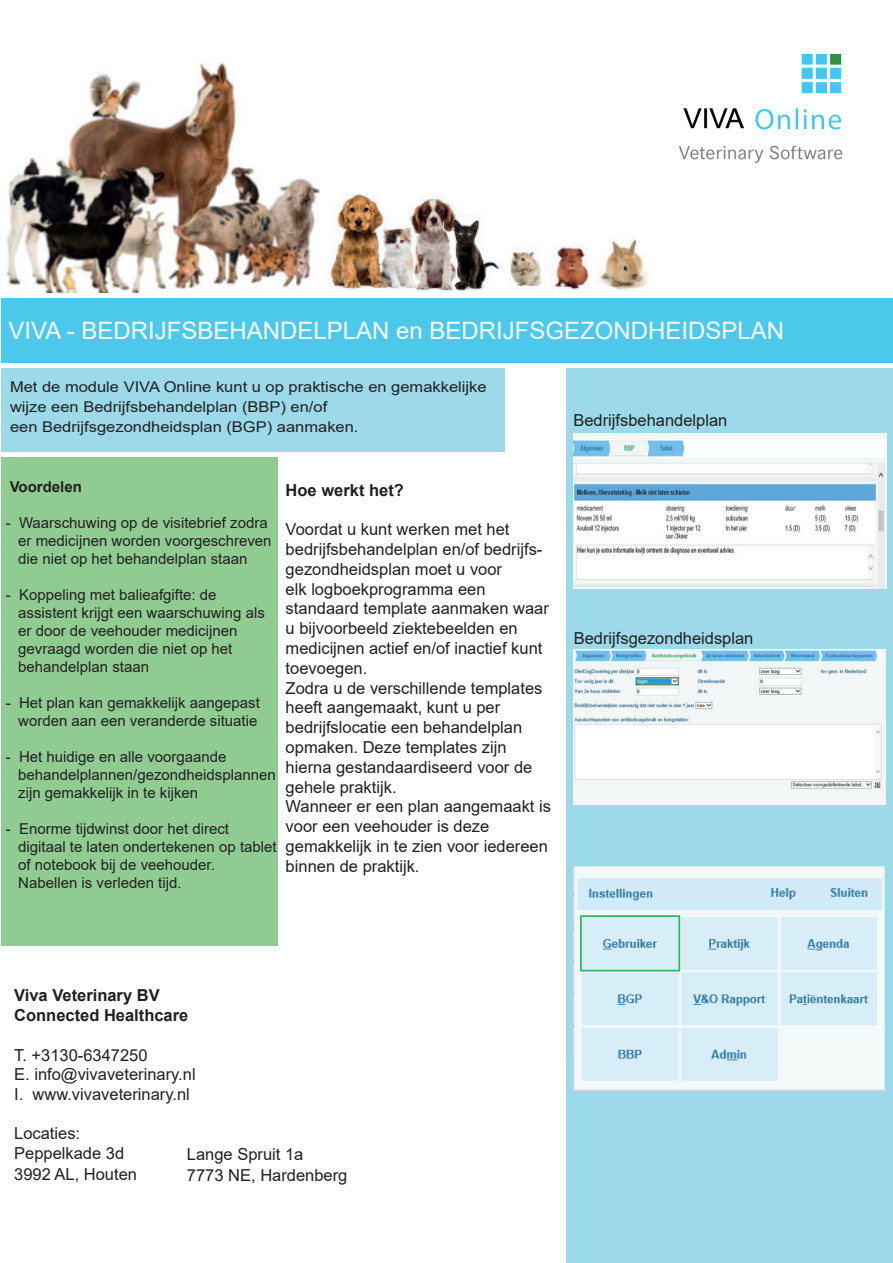
<style>
.page{position:relative;width:893px;height:1263px;background:#fff}
.page>*{position:absolute;margin:0;border:0;box-sizing:border-box;transform-origin:0 0}
.t1{font:24px "Arial";color:#fcfcfc}
.t2{font:16.5px/19.8px "Arial";color:#231f20}
.t3{font:700 16.5px/19.8px "Arial";color:#231f20}
.t4{font:15px/18px "Arial";color:#231f20}
.t5{font:700 15px "Arial";color:#231f20}
.t6{font:14.85px/19.8px "Arial";color:#231f20;scale:1.11 1}
</style>
<div class="page">
<img style="left:6px;top:62px;width:319px;height:231px">
<img style="left:328px;top:194px;width:174px;height:97px">
<img style="left:510px;top:235px;width:140px;height:55px">
<div style="left:2px;top:298px;width:891px;height:65px;background:#4cc8ea"></div>
<div style="left:2px;top:368px;width:503px;height:83px;background:#9cdaea"></div>
<div style="left:2px;top:457px;width:276px;height:488px;background:#90cc92"></div>
<div style="left:567px;top:369px;width:326px;height:894px;background:#9cdaea"></div>
<img style="left:573px;top:434px;width:313px;height:155px">
<img style="left:573px;top:650px;width:312px;height:155px">
<img style="left:573px;top:866px;width:311px;height:224px">
<img style="left:679px;top:54px;width:164px;height:110px">
<h1 class="t1" style="left:9px;top:314px;width:777px">VIVA - BEDRIJFSBEHANDELPLAN en BEDRIJFSGEZONDHEIDSPLAN</h1>
<p class="t6" style="left:10px;top:377px;width:431px">Met de module VIVA Online kunt u op praktische en gemakkelijke wijze een Bedrijfsbehandelplan (BBP) en/of<br>een Bedrijfsgezondheidsplan (BGP) aanmaken.</p>
<p class="t5" style="left:10px;top:476px;width:74px">Voordelen</p>
<p class="t4" style="left:18px;top:513px;width:255px;text-indent:-13px">- Waarschuwing op de visitebrief zodra er medicijnen worden voorgeschreven die niet op het behandelplan staan</p>
<p class="t4" style="left:18px;top:585px;width:248px;text-indent:-13px">- Koppeling met balieafgifte: de assistent krijgt een waarschuwing als er door de veehouder medicijnen gevraagd worden die niet op het behandelplan staan</p>
<p class="t4" style="left:6px;top:693px;width:256px;text-align:right">- Het plan kan gemakkelijk aangepast worden aan een veranderde situatie</p>
<p class="t4" style="left:18px;top:747px;width:259px;text-indent:-13px">- Het huidige en alle voorgaande behandelplannen/gezondheidsplannen zijn gemakkelijk in te kijken</p>
<p class="t4" style="left:18px;top:819px;width:260px;text-indent:-13px">- Enorme tijdwinst door het direct digitaal te laten ondertekenen op tablet of notebook bij de veehouder.<br>Nabellen is verleden tijd.</p>
<p class="t3" style="left:286px;top:480px;width:120px">Hoe werkt het?</p>
<p class="t2" style="left:286px;top:519px;width:267px">Voordat u kunt werken met het bedrijfsbehandelplan en/of bedrijfs&shy;gezondheidsplan moet u voor<br>elk logboekprogramma een standaard template aanmaken waar u bijvoorbeeld ziektebeelden en medicijnen actief en/of inactief kunt toevoegen.<br>Zodra u de verschillende templates heeft aangemaakt, kunt u per bedrijfslocatie een behandelplan opmaken. Deze templates zijn hierna gestandaardiseerd voor de gehele praktijk.<br>Wanneer er een plan aangemaakt is voor een veehouder is deze gemakkelijk in te zien voor iedereen binnen de praktijk.</p>
<p class="t2" style="left:573px;top:410px;width:156px">Bedrijfsbehandelplan</p>
<p class="t2" style="left:574px;top:628px;width:181px">Bedrijfsgezondheidsplan</p>
<p class="t3" style="left:14px;top:986px;width:176px">Viva Veterinary BV<br>Connected Healthcare</p>
<p class="t2" style="left:14px;top:1045px;width:183px">T. +3130-6347250<br>E. info@vivaveterinary.nl<br>I. www.vivaveterinary.nl</p>
<p class="t2" style="left:14px;top:1123px;width:112px">Locaties:<br>Peppelkade 3d</p>
<p class="t2" style="left:14px;top:1164px;width:124px">3992 AL, Houten</p>
<p class="t2" style="left:187px;top:1143px;width:162px;line-height:21.6px">Lange Spruit 1a<br>7773 NE, Hardenberg</p>
</div>
